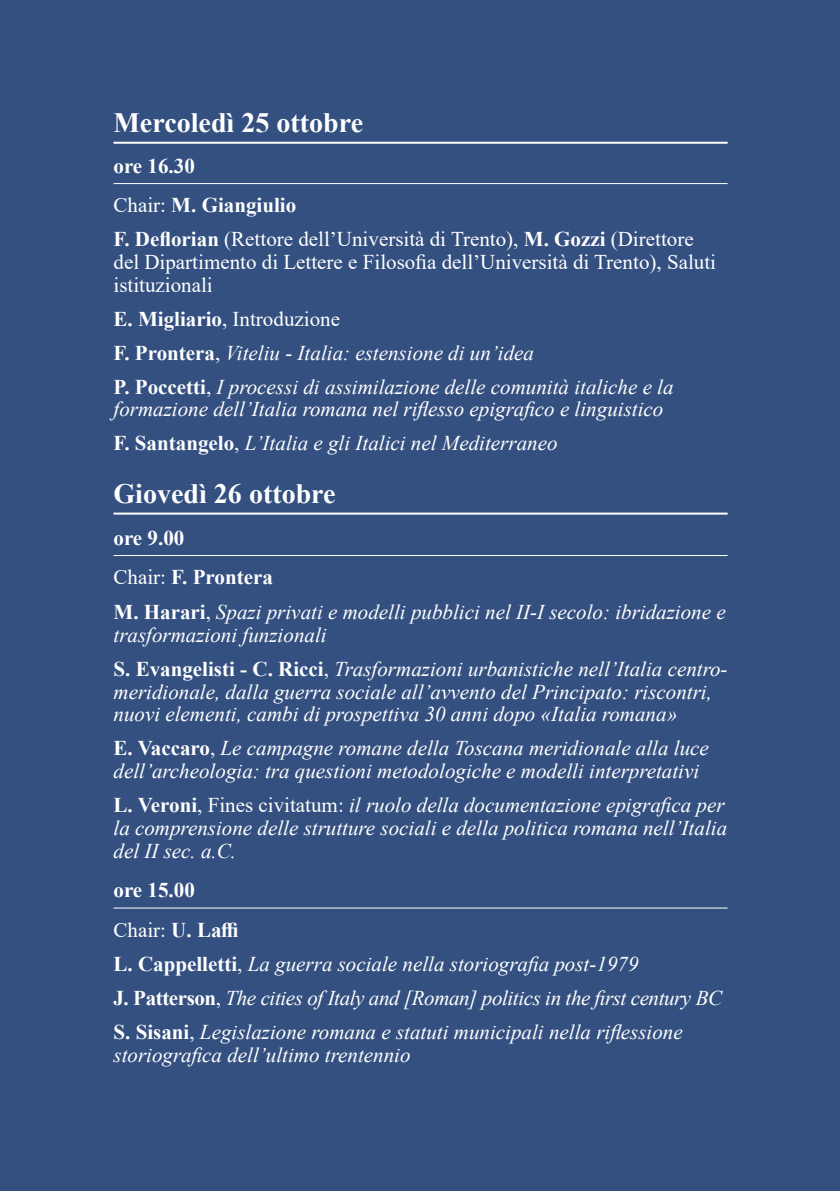
<style>
.page{position:relative;width:840px;height:1191px;background:#fff}
.page>*{position:absolute;margin:0;border:0;box-sizing:border-box;transform-origin:0 0}
.t1{font:700 28px "Times New Roman";color:#fff}
.t2{font:italic 21px/22.6px "Times New Roman";color:#fff}
.t3{font:21px/22.6px "Times New Roman";color:#fff}
.t4{font:700 21px/39.6px "Times New Roman";color:#fff}
.s1{font-weight:400}
.s2{font-weight:700}
.s3{font-weight:700;font-style:normal}
.s4{font-style:normal}
</style>
<div class="page">
<div style="left:0;top:0;width:839px;height:1191px;background:#345080"></div>
<hr style="left:113px;top:142px;width:614px;height:2px;background:#fff">
<hr style="left:113px;top:183px;width:614px;height:1px;background:#fff">
<hr style="left:113px;top:512px;width:614px;height:2px;background:#fff">
<hr style="left:113px;top:555px;width:614px;height:1px;background:#fff">
<hr style="left:113px;top:907px;width:614px;height:1px;background:#fff">
<h1 class="t1" style="left:113px;top:103px;width:251px">Mercoledì 25 ottobre</h1>
<p class="t4" style="left:113px;top:145px;width:184px">ore 16.30<br><span class="s1">Chair:</span> M. Giangiulio</p>
<p class="t3" style="left:113px;top:227px;width:603px"><span class="s2">F. Deflorian</span> (Rettore dell’Università di Trento), <span class="s2">M. Gozzi</span> (Direttore del Dipartimento di Lettere e Filosofia dell’Università di Trento), Saluti istituzionali</p>
<p class="t2" style="left:113px;top:301px;width:561px;line-height:34px"><span class="s3">E. Migliario</span><span class="s4">, Introduzione<br></span><span class="s3">F. Prontera</span><span class="s4">,</span> Viteliu - Italia: estensione di un’idea<br><span class="s3">P. Poccetti</span><span class="s4">,</span> I processi di assimilazione delle comunità italiche e la</p>
<p class="t2" style="left:113px;top:392px;width:551px;line-height:34px">formazione dell’Italia romana nel riflesso epigrafico e linguistico<br><span class="s3">F. Santangelo</span><span class="s4">,</span> L’Italia e gli Italici nel Mediterraneo</p>
<h1 class="t1" style="left:113px;top:473px;width:223px">Giovedì 26 ottobre</h1>
<p class="t4" style="left:113px;top:517px;width:161px">ore 9.00<br><span class="s1">Chair:</span> F. Prontera</p>
<p class="t2" style="left:113px;top:600px;width:613px"><span class="s3">M. Harari</span><span class="s4">,</span> Spazi privati e modelli pubblici nel II-I secolo: ibridazione e trasformazioni funzionali</p>
<p class="t2" style="left:113px;top:657px;width:615px"><span class="s3">S. Evangelisti - C. Ricci</span><span class="s4">,</span> Trasformazioni urbanistiche nell’Italia centro&shy;meridionale, dalla guerra sociale all’avvento del Principato: riscontri, nuovi elementi, cambi di prospettiva 30 anni dopo «Italia romana»</p>
<p class="t2" style="left:113px;top:736px;width:596px"><span class="s3">E. Vaccaro</span><span class="s4">,</span> Le campagne romane della Toscana meridionale alla luce dell’archeologia: tra questioni metodologiche e modelli interpretativi</p>
<p class="t2" style="left:113px;top:793px;width:615px"><span class="s3">L. Veroni</span><span class="s4">, Fines civitatum:</span> il ruolo della documentazione epigrafica per la comprensione delle strutture sociali e della politica romana nell’Italia del II sec. a.C.</p>
<p class="t4" style="left:113px;top:869px;width:126px">ore 15.00<br><span class="s1">Chair:</span> U. Laffi</p>
<p class="t2" style="left:113px;top:946px;width:609px;line-height:34px"><span class="s3">L. Cappelletti</span><span class="s4">,</span> La guerra sociale nella storiografia post-1979<br><span class="s3">J. Patterson</span><span class="s4">,</span> The cities of Italy and [Roman] politics in the first century BC<br><span class="s3">S. Sisani</span><span class="s4">,</span> Legislazione romana e statuti municipali nella riflessione</p>
<p class="t2" style="left:113px;top:1042px;width:298px">storiografica dell’ultimo trentennio</p>
</div>
